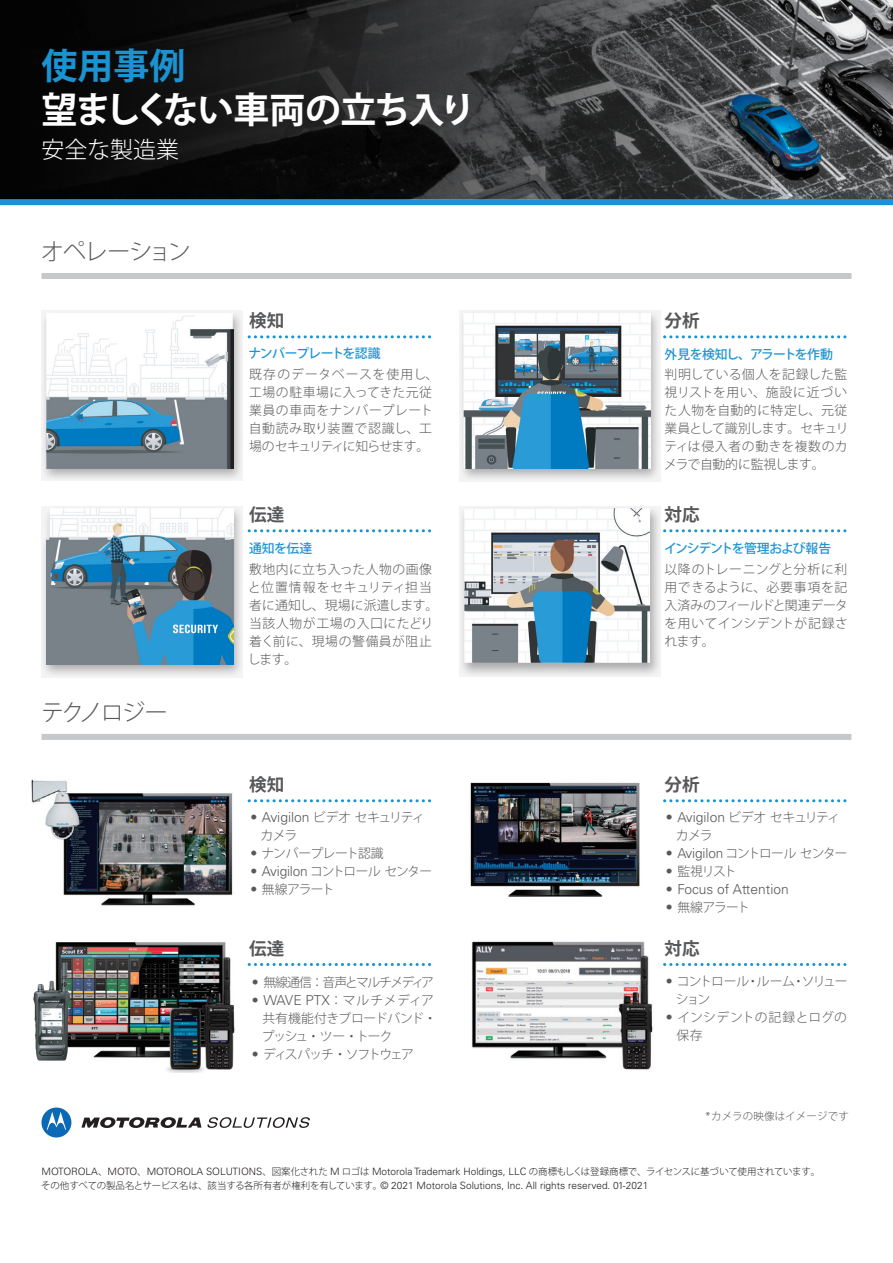
<style>
.page{position:relative;width:893px;height:1263px;background:#fff}
.page>*{position:absolute;margin:0;border:0;box-sizing:border-box;transform-origin:0 0}
.t1{font:700 36px "Koz Go Pro";letter-spacing:-.055em;color:#fff}
.t2{font:700 36px "Koz Go Pro";color:#1b93d2}
.t3{font:300 22.95px "Koz Go Pro";letter-spacing:-.07em;color:#57585a}
.t4{font:300 22.95px "Koz Go Pro";color:#fff}
.t5{font:700 17.55px "Koz Go Pro";color:#57585a}
.t6{font:300 13.65px "Univers LT Std";color:#57585a}
.t7{font:300 12.9px/18px "Koz Go Pro";letter-spacing:-.01em;color:#57585a;text-align:justify}
.t8{font:300 12.9px/18px "Koz Go Pro";letter-spacing:.04em;color:#57585a}
.t9{font:300 12.9px "Koz Go Pro";letter-spacing:-.07em;color:#57585a}
.t10{font:300 12.9px "Koz Go Pro";letter-spacing:-.12em;color:#57585a}
.t11{font:500 12.9px "Koz Go Pro";letter-spacing:-.04em;color:#1b93d2}
.t12{font:300 12.9px/18px "Koz Go Pro";letter-spacing:-.09em;color:#57585a}
.t13{font:300 12.9px/18px "Koz Go Pro";letter-spacing:.02em;color:#57585a}
.t14{font:500 12.9px "Koz Go Pro";letter-spacing:-.08em;color:#1b93d2}
.t15{font:500 12.9px "Koz Go Pro";letter-spacing:-.065em;color:#1b93d2}
.t16{font:300 10.5px "Koz Go Pro";letter-spacing:.01em;color:#57585a}
.t17{font:300 10.05px/13.5px "Univers LT Std";color:#231f20}
.s1{font-family:"Koz Go Pro";font-size:12.9px}
.s2{font-family:"Univers LT Std";font-size:13.65px}
.s3{font-family:"Univers LT Std";font-size:11.25px}
.s4{font-family:"Koz Go Pro";font-size:9.45px}
</style>
<div class="page">
<img style="left:771px;top:0;width:122px;height:199px">
<svg style="left:0;top:0;width:771px;height:199px;background:#262627"></svg>
<div style="left:0;top:199px;width:893px;height:6px;background:#1b93d2"></div>
<svg style="left:41px;top:310px;width:202px;height:171px"></svg>
<img style="left:46px;top:312px;width:187px;height:156px">
<img style="left:31px;top:779px;width:202px;height:127px">
<svg style="left:41px;top:506px;width:202px;height:171px"></svg>
<img style="left:46px;top:508px;width:187px;height:156px">
<svg style="left:459px;top:310px;width:202px;height:172px;fill:#ebebeb"></svg>
<img style="left:464px;top:313px;width:187px;height:156px">
<svg style="left:459px;top:506px;width:202px;height:171px"></svg>
<img style="left:464px;top:508px;width:185px;height:155px">
<img style="left:471px;top:941px;width:182px;height:129px">
<img style="left:470px;top:782px;width:170px;height:115px">
<img style="left:55px;top:942px;width:180px;height:130px">
<img style="left:33px;top:955px;width:50px;height:111px">
<div style="left:41px;top:273px;width:810px;height:6px;background:#c7c8ca"></div>
<svg style="left:249px;top:335px;width:182px;height:3px"></svg>
<svg style="left:249px;top:529px;width:183px;height:3px"></svg>
<svg style="left:665px;top:335px;width:182px;height:3px"></svg>
<svg style="left:665px;top:529px;width:182px;height:3px"></svg>
<div style="left:41px;top:734px;width:810px;height:6px;background:#c7c8ca"></div>
<svg style="left:249px;top:799px;width:183px;height:3px"></svg>
<svg style="left:249px;top:963px;width:183px;height:3px"></svg>
<svg style="left:665px;top:799px;width:182px;height:3px"></svg>
<svg style="left:665px;top:963px;width:182px;height:3px"></svg>
<svg style="left:81px;top:1117px;width:120px;height:11px"></svg>
<svg style="left:41px;top:1107px;width:30px;height:30px"></svg>
<svg style="left:207px;top:1117px;width:103px;height:11px"></svg>
<h1 class="t2" style="left:41px;top:42px;width:145px">使用事例</h1>
<h1 class="t1" style="left:41px;top:86px;width:436px">望ましくない車両の立ち入り</h1>
<h2 class="t4" style="left:41px;top:135px;width:139px">安全な製造業</h2>
<h2 class="t3" style="left:41px;top:237px;width:151px">オペレーション</h2>
<h2 class="t3" style="left:41px;top:698px;width:128px">テクノロジー</h2>
<h3 class="t5" style="left:249px;top:309px;width:37px">検知</h3>
<p class="t15" style="left:248px;top:345px;width:133px">ナンバープレートを認識</p>
<p class="t8" style="left:249px;top:365px;width:191px">既存のデータベースを使用し、工場の駐車場に入ってきた元従業員の車両をナンバープレート自動読み取り装置で認識し、工場のセキュリティに知らせます。</p>
<h3 class="t5" style="left:249px;top:503px;width:37px">伝達</h3>
<p class="t11" style="left:249px;top:540px;width:65px">通知を伝達</p>
<p class="t8" style="left:248px;top:561px;width:192px">敷地内に立ち入った人物の画像と位置情報をセキュリティ担当者に通知し、現場に派遣します。当該人物が工場の入口にたどり着く前に、現場の警備員が阻止します。</p>
<h3 class="t5" style="left:249px;top:773px;width:37px">検知</h3>
<p class="t6" style="left:250px;top:809px;width:176px">• Avigilon <span class="s1">ビデオセキュリティ</span></p>
<p class="t7" style="left:260px;top:826px;width:38px">カメラ</p>
<p class="t9" style="left:250px;top:844px;width:135px"><span class="s2">•</span> ナンバープレート認識</p>
<p class="t9" style="left:250px;top:862px;width:183px"><span class="s2">• Avigilon</span> コントロールセンター</p>
<p class="t7" style="left:250px;top:880px;width:86px"><span class="s2">•</span> 無線アラート</p>
<h3 class="t5" style="left:249px;top:937px;width:37px">伝達</h3>
<p class="t10" style="left:252px;top:973px;width:184px"><span class="s2">•</span> 無線通信：音声とマルチメディア</p>
<p class="t6" style="left:252px;top:991px;width:184px">• WAVE PTX<span class="s1">：マルチメディア</span></p>
<p class="t7" style="left:262px;top:1009px;width:176px">共有機能付きブロードバンド・プッシュ・ツー・トーク</p>
<p class="t10" style="left:252px;top:1045px;width:164px"><span class="s2">•</span> ディスパッチ・ソフトウェア</p>
<h3 class="t5" style="left:665px;top:309px;width:37px">分析</h3>
<p class="t11" style="left:665px;top:346px;width:170px">外見を検知し、アラートを作動</p>
<p class="t7" style="left:664px;top:365px;width:186px">判明している個人を記録した監視リストを用い、施設に近づいた人物を自動的に特定し、元従業員として識別します。セキュリティは侵入者の動きを複数のカメラで自動的に監視します。</p>
<h3 class="t5" style="left:665px;top:503px;width:37px">対応</h3>
<p class="t14" style="left:664px;top:540px;width:169px">インシデントを管理および報告</p>
<p class="t7" style="left:664px;top:561px;width:185px">以降のトレーニングと分析に利用できるように、必要事項を記入済みのフィールドと関連データを用いてインシデントが記録されます。</p>
<h3 class="t5" style="left:665px;top:773px;width:37px">分析</h3>
<p class="t6" style="left:666px;top:808px;width:176px">• Avigilon <span class="s1">ビデオセキュリティ</span></p>
<p class="t7" style="left:676px;top:826px;width:38px">カメラ</p>
<p class="t9" style="left:666px;top:844px;width:183px"><span class="s2">• Avigilon</span> コントロールセンター</p>
<p class="t7" style="left:666px;top:862px;width:72px"><span class="s2">•</span> 監視リスト</p>
<p class="t6" style="left:666px;top:880px;width:124px">• Focus of Attention</p>
<p class="t7" style="left:666px;top:898px;width:86px"><span class="s2">•</span> 無線アラート</p>
<h3 class="t5" style="left:665px;top:937px;width:37px">対応</h3>
<p class="t12" style="left:676px;top:973px;width:173px;text-indent:-10px"><span class="s2">•</span> コントロール・ルーム・ソリューション</p>
<p class="t13" style="left:676px;top:1009px;width:172px;text-indent:-10px"><span class="s2">•</span> インシデントの記録とログの保存</p>
<p class="t16" style="left:705px;top:1109px;width:146px"><span class="s3">*</span>カメラの映像はイメージです</p>
<p class="t17" style="left:41px;top:1165px;width:780px">MOTOROLA<span class="s4">、</span>MOTO<span class="s4">、</span>MOTOROLA SOLUTIONS<span class="s4">、図案化された</span> M <span class="s4">ロゴは</span> Motorola Trademark Holdings, LLC <span class="s4">の商標もしくは登録商標で、ライセンスに基づいて使用されています。その他すべての製品名とサービス名は、該当する各所有者が権利を有しています。</span>© 2021 Motorola Solutions, Inc. All rights reserved. 01-2021</p>
</div>
